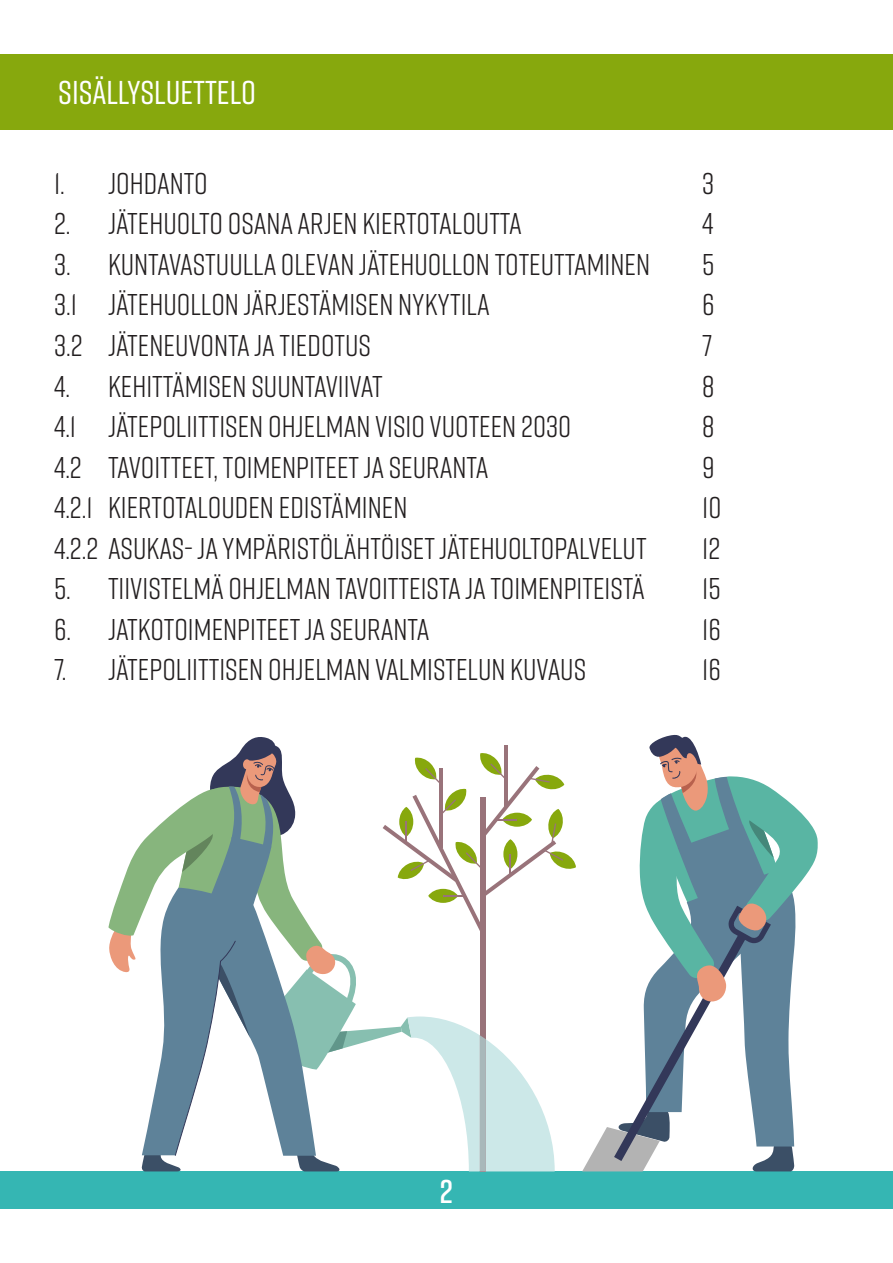
<style>
.page{position:relative;width:893px;height:1263px;background:#fff}
.page>*{position:absolute;margin:0;border:0;box-sizing:border-box;transform-origin:0 0}
.t1{font:500 33px "Rift";color:#fff}
.t2{font:600 33px "Rift";color:#fff}
.t3{font:30px "Rift";color:#231f20}
</style>
<div class="page">
<div style="left:0;top:55px;width:893px;height:75px;background:#87a80d"></div>
<div style="left:1px;top:1171px;width:892px;height:38px;background:#35b6b3"></div>
<svg style="left:582px;top:734px;width:236px;height:437px"></svg>
<svg style="left:108px;top:737px;width:468px;height:434px"></svg>
<p class="t1" style="left:58px;top:69px;width:199px">SISÄLLYSLUETTELO</p>
<p class="t3" style="left:54px;top:162px;width:155px">1. JOHDANTO</p>
<p class="t3" style="left:702px;top:162px;width:14px">3</p>
<p class="t3" style="left:54px;top:203px;width:469px">2. JÄTEHUOLTO OSANA ARJEN KIERTOTALOUTTA</p>
<p class="t3" style="left:702px;top:203px;width:13px">4</p>
<p class="t3" style="left:54px;top:243px;width:598px">3. KUNTAVASTUULLA OLEVAN JÄTEHUOLLON TOTEUTTAMINEN</p>
<p class="t3" style="left:702px;top:243px;width:14px">5</p>
<p class="t3" style="left:54px;top:284px;width:437px">3.1 JÄTEHUOLLON JÄRJESTÄMISEN NYKYTILA</p>
<p class="t3" style="left:702px;top:284px;width:14px">6</p>
<p class="t3" style="left:54px;top:324px;width:319px">3.2 JÄTENEUVONTA JA TIEDOTUS</p>
<p class="t3" style="left:702px;top:324px;width:12px">7</p>
<p class="t3" style="left:54px;top:365px;width:330px">4. KEHITTÄMISEN SUUNTAVIIVAT</p>
<p class="t3" style="left:702px;top:365px;width:14px">8</p>
<p class="t3" style="left:54px;top:405px;width:519px">4.1 JÄTEPOLIITTISEN OHJELMAN VISIO VUOTEEN 2030</p>
<p class="t3" style="left:702px;top:405px;width:14px">8</p>
<p class="t3" style="left:54px;top:446px;width:436px">4.2 TAVOITTEET, TOIMENPITEET JA SEURANTA</p>
<p class="t3" style="left:702px;top:446px;width:14px">9</p>
<p class="t3" style="left:54px;top:486px;width:355px">4.2.1 KIERTOTALOUDEN EDISTÄMINEN</p>
<p class="t3" style="left:702px;top:486px;width:21px">10</p>
<p class="t3" style="left:54px;top:527px;width:594px">4.2.2 ASUKAS- JA YMPÄRISTÖLÄHTÖISET JÄTEHUOLTOPALVELUT</p>
<p class="t3" style="left:702px;top:527px;width:20px">12</p>
<p class="t3" style="left:54px;top:567px;width:592px">5. TIIVISTELMÄ OHJELMAN TAVOITTEISTA JA TOIMENPITEISTÄ</p>
<p class="t3" style="left:702px;top:567px;width:20px">15</p>
<p class="t3" style="left:54px;top:608px;width:377px">6. JATKOTOIMENPITEET JA SEURANTA</p>
<p class="t3" style="left:702px;top:608px;width:20px">16</p>
<p class="t3" style="left:54px;top:648px;width:534px">7. JÄTEPOLIITTISEN OHJELMAN VALMISTELUN KUVAUS</p>
<p class="t3" style="left:702px;top:648px;width:20px">16</p>
<p class="t2" style="left:440px;top:1167px;width:15px">2</p>
</div>
